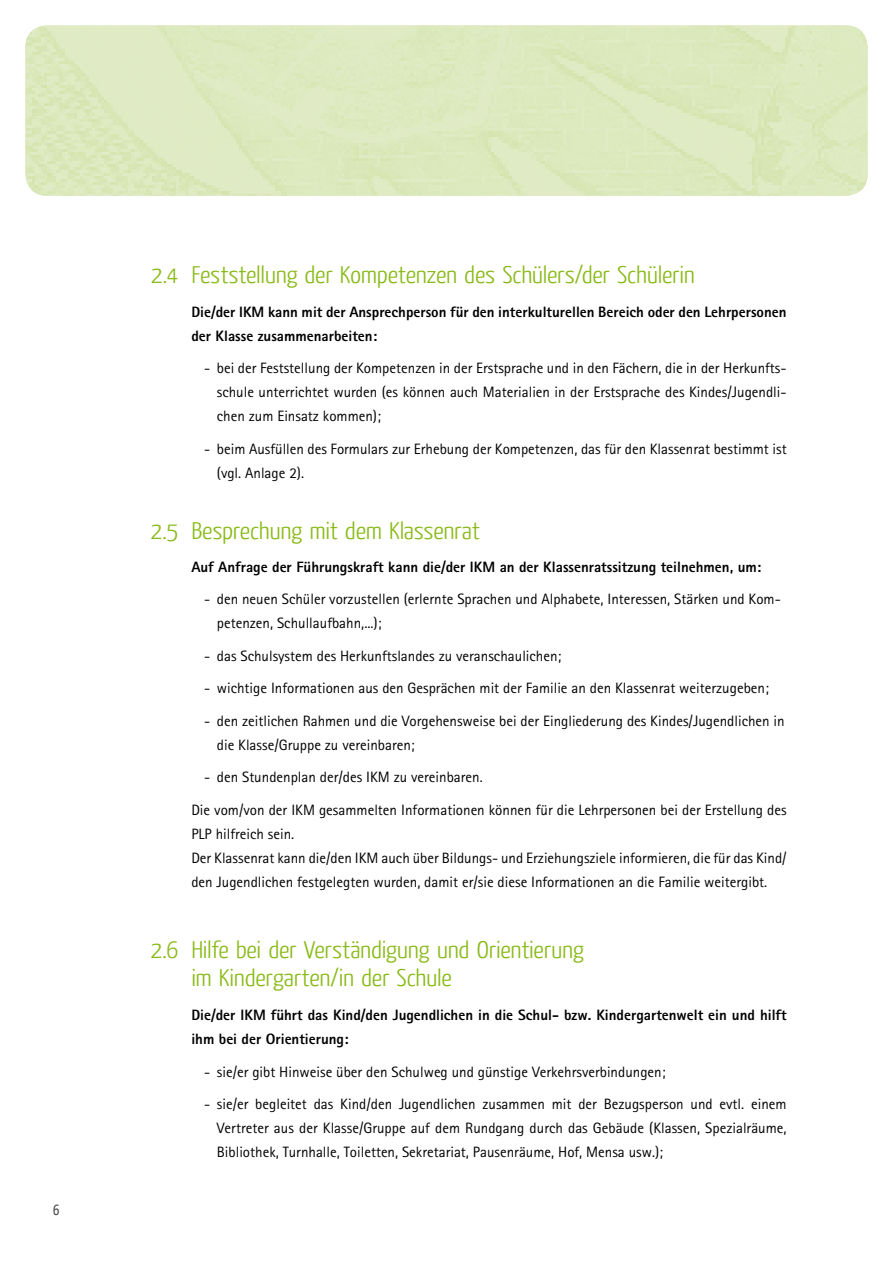
<style>
.page{position:relative;width:893px;height:1263px;background:#fff}
.page>*{position:absolute;margin:0;border:0;box-sizing:border-box;transform-origin:0 0}
.t1{font:300 24px/28.5px "Yanone Kaffeesatz";letter-spacing:-.01em;color:#89ba17;scale:1.15 1}
.t2{font:15px/24px "Rotis Sans Serif";color:#000}
.t3{font:800 15px/24px "Rotis Sans Serif";color:#000}
.t4{font:15px "Yanone Kaffeesatz";color:#4b4b4d}
</style>
<div class="page">
<img style="left:26px;top:26px;width:841px;height:170px">
<p class="t4" style="left:53px;top:1200px;width:8px">6</p>
<h1 class="t1" style="left:151px;top:260px;width:475px">2.4 Feststellung der Kompetenzen des Schülers/der Schülerin</h1>
<p class="t3" style="left:191px;top:300px;width:597px">Die/der IKM kann mit der Ansprechperson für den interkulturellen Bereich oder den Lehrpersonen der Klasse zusammenarbeiten:</p>
<p class="t2" style="left:217px;top:356px;width:571px;text-align:justify;text-indent:-13px">- bei der Feststellung der Kompetenzen in der Erstsprache und in den Fächern, die in der Herkunfts&shy;schule unterrichtet wurden (es können auch Materialien in der Erstsprache des Kindes/Jugendli&shy;chen zum Einsatz kommen);</p>
<p class="t2" style="left:217px;top:437px;width:571px;text-indent:-13px">- beim Ausfüllen des Formulars zur Erhebung der Kompetenzen, das für den Klassenrat bestimmt ist (vgl. Anlage 2).</p>
<h1 class="t1" style="left:150px;top:516px;width:288px">2.5 Besprechung mit dem Klassenrat</h1>
<p class="t3" style="left:191px;top:554px;width:571px">Auf Anfrage der Führungskraft kann die/der IKM an der Klassenratssitzung teilnehmen, um:</p>
<p class="t2" style="left:217px;top:587px;width:565px;text-indent:-13px">- den neuen Schüler vorzustellen (erlernte Sprachen und Alphabete, Interessen, Stärken und Kom&shy;petenzen, Schullaufbahn,...);</p>
<p class="t2" style="left:204px;top:643px;width:359px">- das Schulsystem des Herkunftslandes zu veranschaulichen;</p>
<p class="t2" style="left:204px;top:676px;width:566px">- wichtige Informationen aus den Gesprächen mit der Familie an den Klassenrat weiterzugeben;</p>
<p class="t2" style="left:217px;top:708px;width:569px;text-indent:-13px">- den zeitlichen Rahmen und die Vorgehensweise bei der Eingliederung des Kindes/Jugendlichen in die Klasse/Gruppe zu vereinbaren;</p>
<p class="t2" style="left:191px;top:761px;width:597px;line-height:32.5px;text-indent:13px">- den Stundenplan der/des IKM zu vereinbaren.<br>Die vom/von der IKM gesammelten Informationen können für die Lehrpersonen bei der Erstellung des</p>
<p class="t2" style="left:191px;top:821px;width:597px">PLP hilfreich sein.<br>Der Klassenrat kann die/den IKM auch über Bildungs- und Erziehungsziele informieren, die für das Kind/ den Jugendlichen festgelegten wurden, damit er/sie diese Informationen an die Familie weitergibt.</p>
<h1 class="t1" style="left:191px;top:935px;width:343px;text-indent:-41px">2.6 Hilfe bei der Verständigung und Orientierung im Kindergarten/in der Schule</h1>
<p class="t3" style="left:191px;top:1003px;width:597px">Die/der IKM führt das Kind/den Jugendlichen in die Schul- bzw. Kindergartenwelt ein und hilft ihm bei der Orientierung:</p>
<p class="t2" style="left:204px;top:1059px;width:463px">- sie/er gibt Hinweise über den Schulweg und günstige Verkehrsverbindungen;</p>
<p class="t2" style="left:217px;top:1092px;width:571px;text-align:justify;text-indent:-13px">- sie/er begleitet das Kind/den Jugendlichen zusammen mit der Bezugsperson und evtl. einem Vertreter aus der Klasse/Gruppe auf dem Rundgang durch das Gebäude (Klassen, Spezialräume, Bibliothek, Turnhalle, Toiletten, Sekretariat, Pausenräume, Hof, Mensa usw.);</p>
</div>
